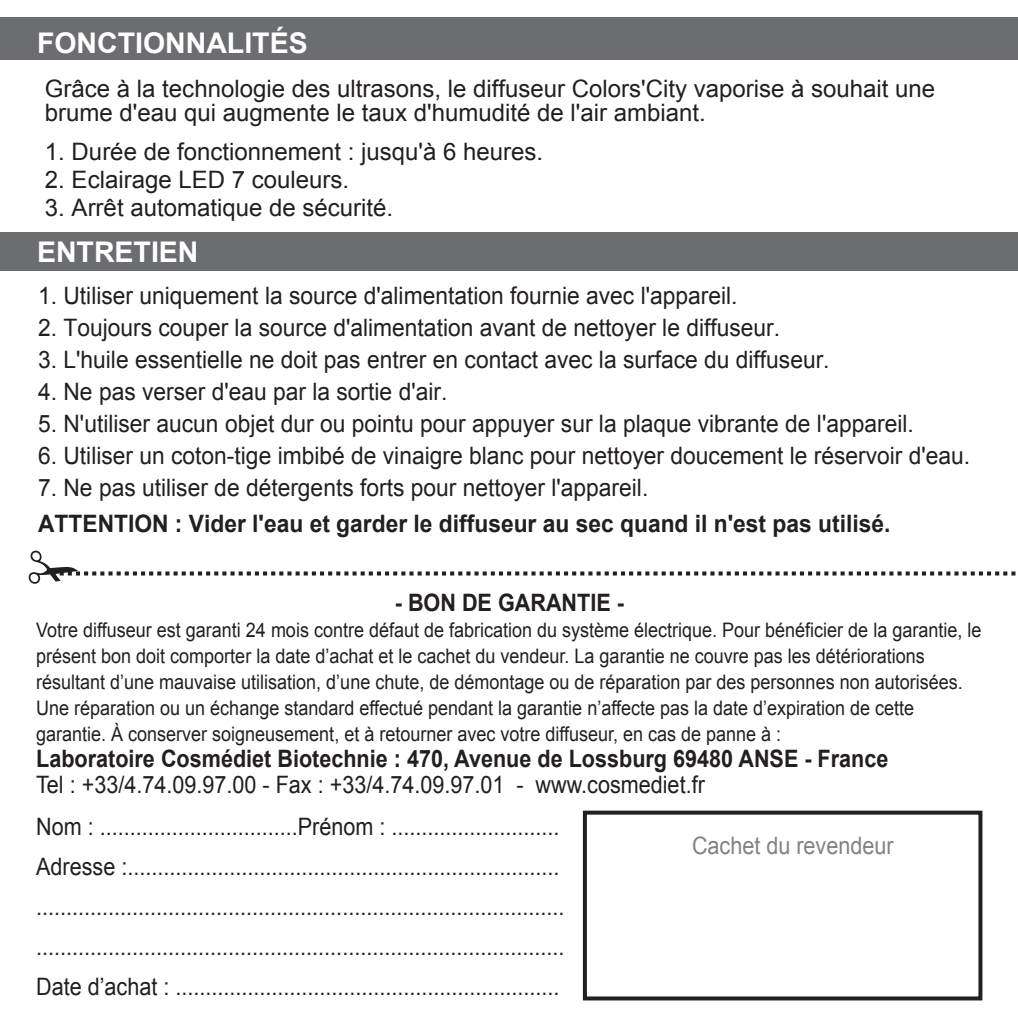
<style>
.page{position:relative;width:1018px;height:1018px;background:#fff}
.page>*{position:absolute;margin:0;border:0;box-sizing:border-box;transform-origin:0 0}
.t1{font:700 28.4px "Arial";color:#fff}
.t2{font:24px/40.4px "Arial";color:#231f20;scale:.9 1}
.t3{font:24px "Arial";color:#231f20;scale:.95 1}
.t4{font:24px/24px "Arial";color:#231f20}
.t5{font:700 24px "Arial";color:#231f20;scale:.9 1}
.t6{font:700 24px "Arial";color:#231f20;scale:.95 1}
.t7{font:24px "Arial";color:#808285;scale:.9 1}
.t8{font:20px/26px "Arial";color:#231f20;scale:.9 1}
</style>
<div class="page">
<div style="left:0;top:18px;width:1018px;height:42px;background:#6c6d70"></div>
<div style="left:0;top:232px;width:1018px;height:39px;background:#6c6d70"></div>
<div style="left:583px;top:811px;width:399px;height:189px;border:4px solid #231f20"></div>
<svg style="left:29px;top:551px;width:987px;height:33px"></svg>
<h1 class="t1" style="left:37px;top:27px;width:272px">FONCTIONNALITÉS</h1>
<p class="t4" style="left:45px;top:76px;width:892px">Grâce à la technologie des ultrasons, le diffuseur Colors'City vaporise à souhait une brume d'eau qui augmente le taux d'humudité de l'air ambiant.</p>
<p class="t4" style="left:45px;top:140px;width:500px">1. Durée de fonctionnement : jusqu'à 6 heures.</p>
<p class="t4" style="left:45px;top:168px;width:306px">2. Eclairage LED 7 couleurs.</p>
<p class="t4" style="left:45px;top:196px;width:350px">3. Arrêt automatique de sécurité.</p>
<h1 class="t1" style="left:37px;top:236px;width:163px">ENTRETIEN</h1>
<p class="t3" style="left:38px;top:283px;width:738px">1. Utiliser uniquement la source d'alimentation fournie avec l'appareil.</p>
<p class="t3" style="left:38px;top:315px;width:782px">2. Toujours couper la source d'alimentation avant de nettoyer le diffuseur.</p>
<p class="t3" style="left:38px;top:347px;width:835px">3. L'huile essentielle ne doit pas entrer en contact avec la surface du diffuseur.</p>
<p class="t3" style="left:38px;top:379px;width:432px">4. Ne pas verser d'eau par la sortie d'air.</p>
<p class="t3" style="left:38px;top:411px;width:923px">5. N'utiliser aucun objet dur ou pointu pour appuyer sur la plaque vibrante de l'appareil.</p>
<p class="t3" style="left:38px;top:443px;width:983px">6. Utiliser un coton-tige imbibé de vinaigre blanc pour nettoyer doucement le réservoir d'eau.</p>
<p class="t3" style="left:38px;top:475px;width:644px">7. Ne pas utiliser de détergents forts pour nettoyer l'appareil.</p>
<p class="t6" style="left:38px;top:511px;width:899px">ATTENTION : Vider l'eau et garder le diffuseur au sec quand il n'est pas utilisé.</p>
<p class="t5" style="left:395px;top:589px;width:256px">- BON DE GARANTIE -</p>
<p class="t8" style="left:36px;top:617px;width:1052px">Votre diffuseur est garanti 24 mois contre défaut de fabrication du système électrique. Pour bénéficier de la garantie, le présent bon doit comporter la date d’achat et le cachet du vendeur. La garantie ne couvre pas les détériorations résultant d’une mauvaise utilisation, d’une chute, de démontage ou de réparation par des personnes non autorisées.<br>Une réparation ou un échange standard effectué pendant la garantie n’affecte pas la date d’expiration de cette garantie. À conserver soigneusement, et à retourner avec votre diffuseur, en cas de panne à :</p>
<p class="t5" style="left:36px;top:745px;width:948px">Laboratoire Cosmédiet Biotechnie : 470, Avenue de Lossburg 69480 ANSE - France</p>
<p class="t2" style="left:36px;top:764px;width:744px">Tel : +33/4.74.09.97.00 - Fax : +33/4.74.09.97.01 - www.cosmediet.fr Nom : .................................Prénom : ............................<br>Adresse :........................................................................ ........................................................................................ ........................................................................................<br>Date d’achat : ................................................................</p>
<p class="t7" style="left:692px;top:832px;width:226px">Cachet du revendeur</p>
</div>
